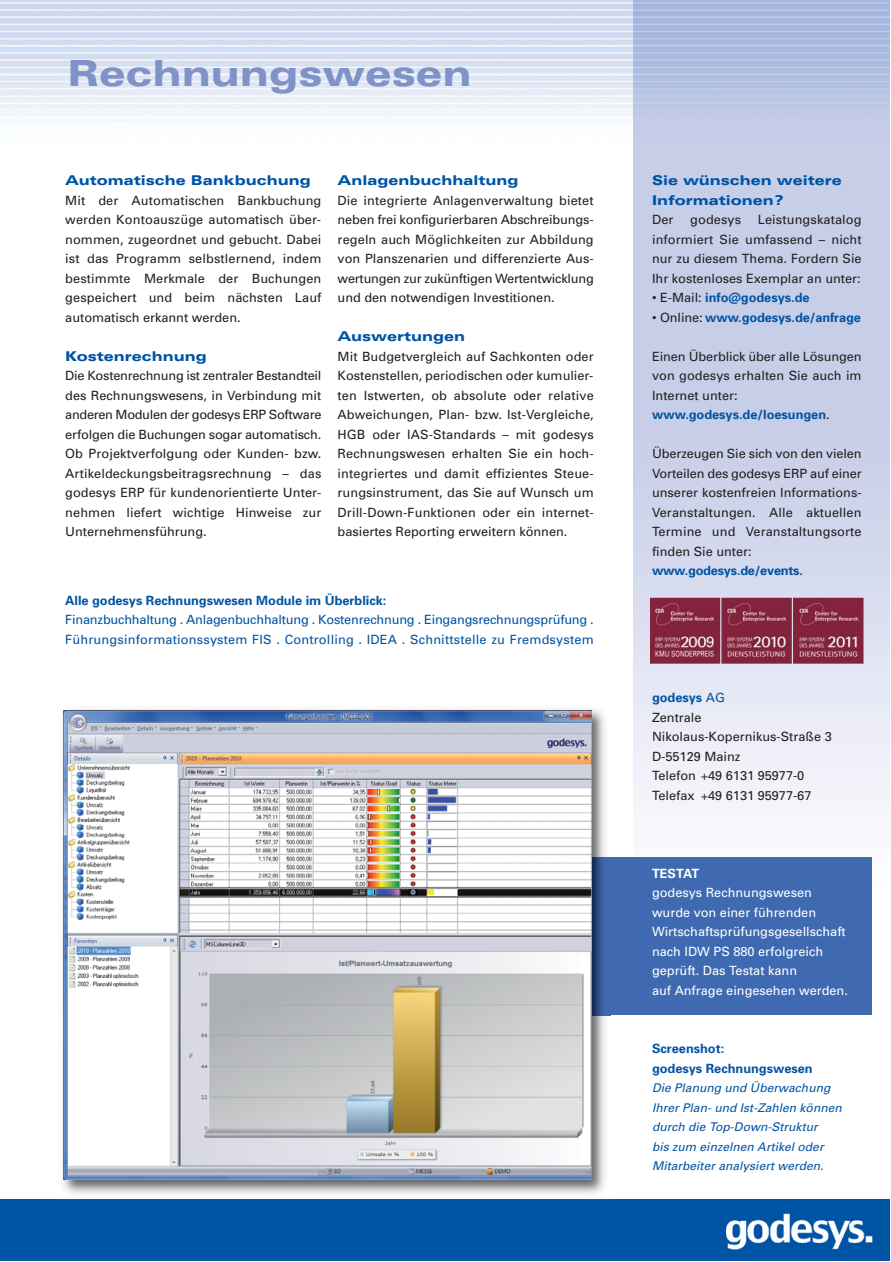
<style>
.page{position:relative;width:891px;height:1262px;background:#fff}
.page>*{position:absolute;margin:0;border:0;box-sizing:border-box;transform-origin:0 0}
.t1{font:900 expanded 36px "Univers";color:#8093c8}
.t2{font:900 expanded 13.5px/19.5px "Univers";color:#0054a4}
.t3{font:12.75px/19.5px "Univers";color:#231f20;text-align:justify}
.t4{font:12.75px/19.5px "Univers";letter-spacing:-.015em;color:#0054a4}
.t5{font:12.75px/19.5px "Univers";color:#fff}
.t6{font:700 12.75px/19.5px "Univers";color:#0054a4}
.t7{font:700 12.75px "Univers";color:#fff}
.t8{font:italic 12px/19.5px "Univers";letter-spacing:.005em;color:#0054a4}
.s1{font-weight:400;color:#231f20}
.s2{font-weight:700;color:#0054a4}
.s3{color:#0054a4}
</style>
<div class="page">
<div style="left:0;top:1199px;width:890px;height:61px;background:#0054a4"></div>
<img style="left:634px;top:0;width:256px;height:813px">
<div style="left:579px;top:857px;width:293px;height:158px;background:#3f6ab1"></div>
<img style="left:62px;top:709px;width:549px;height:485px">
<img style="left:591px;top:857px;width:20px;height:158px">
<img style="left:64px;top:710px;width:527px;height:469px">
<img style="left:651px;top:598px;width:212px;height:65px">
<h1 class="t1" style="left:67px;top:60px;width:406px">Rechnungswesen</h1>
<p class="t2" style="left:65px;top:172px;width:247px">Automatische Bankbuchung</p>
<p class="t3" style="left:65px;top:192px;width:258px">Mit der Automatischen Bankbuchung werden Kontoauszüge automatisch über - nommen, zugeordnet und gebucht. Da bei ist das Programm selbstlernend, in dem bestimmte Merkmale der Buchungen gespeichert und beim nächsten Lauf automatisch erkannt werden.</p>
<p class="t2" style="left:65px;top:347px;width:143px">Kostenrechnung</p>
<p class="t3" style="left:65px;top:367px;width:258px">Die Kostenrechnung ist zentraler Bestandteil des Rechnungswesens, in Verbindung mit anderen Modulen der godesys ERP Software erfolgen die Buchungen sogar automatisch.<br>Ob Projektverfolgung oder Kunden- bzw.<br>Artikel deckungs beitragsrechnung – das godesys ERP für kundenorientierte Unter - nehmen liefert wichtige Hinweise zur Unternehmens führung.</p>
<p class="t2" style="left:338px;top:172px;width:182px">Anlagenbuchhaltung</p>
<p class="t3" style="left:338px;top:192px;width:258px">Die integrierte Anlagenverwaltung bietet neben frei konfigurierbaren Abschreibungs - regeln auch Möglichkeiten zur Abbildung von Planszenarien und differenzierte Aus&shy;wertungen zur zukünf tigen Wertentwicklung und den notwen digen Investitionen.</p>
<p class="t2" style="left:338px;top:328px;width:129px">Auswertungen</p>
<p class="t3" style="left:338px;top:348px;width:258px">Mit Budgetvergleich auf Sachkonten oder Kostenstellen, periodischen oder kumulier&shy;ten Istwerten, ob absolute oder relative Abweichungen, Plan- bzw. Ist-Ver gleiche, HGB oder IAS-Standards – mit godesys Rechnungswesen erhalten Sie ein hoch - inte griertes und damit effizientes Steue&shy;rungs instrument, das Sie auf Wunsch um Drill-Down-Funktionen oder ein internet - basiertes Reporting erweitern können.</p>
<p class="t6" style="left:65px;top:591px;width:323px">Alle godesys Rechnungswesen Module im Überblick:</p>
<p class="t4" style="left:65px;top:611px;width:530px">Finanzbuchhaltung . Anlagenbuchhaltung . Kostenrechnung . Eingangsrechnungsprüfung .<br>Führungsinformations system FIS . Controlling . IDEA . Schnittstelle zu Fremdsystem</p>
<p class="t2" style="left:652px;top:172px;width:191px">Sie wünschen weitere<br>Informationen?</p>
<p class="t3" style="left:652px;top:211px;width:23px">Der</p>
<p class="t3" style="left:690px;top:211px;width:53px">godesys</p>
<p class="t3" style="left:652px;top:211px;width:211px;text-indent:106px">Leistungskatalog informiert Sie umfassend – nicht nur zu diesem Thema. Fordern Sie Ihr kos ten loses Exemplar an unter:</p>
<p class="t6" style="left:652px;top:289px;width:159px"><span class="s1">• E-Mail:</span> info@godesys.de</p>
<p class="t6" style="left:652px;top:309px;width:210px"><span class="s1">• Online:</span> www.godesys.de/anfrage</p>
<p class="t3" style="left:652px;top:348px;width:211px;text-align:left">Einen Überblick über alle Lösungen von godesys erhalten Sie auch im<br>Internet unter: <span class="s2">www.godesys.de/loesungen</span>.</p>
<p class="t3" style="left:652px;top:445px;width:211px;text-align:left">Überzeugen Sie sich von den vielen<br>Vor teilen des godesys ERP auf einer unserer kostenfreien Informations-<br>Veranstaltungen. Alle aktuellen<br>Termine und Veranstaltungsorte finden Sie unter: <span class="s2">www.godesys.de/events</span>.</p>
<p class="t3" style="left:652px;top:689px;width:181px;text-align:left"><span class="s2">godesys</span> <span class="s3">AG<br></span>Zentrale<br>Nikolaus-Kopernikus-Straße 3<br>D-55129 Mainz<br>Telefon +49 6131 95977-0<br>Telefax +49 6131 95977-67</p>
<p class="t7" style="left:652px;top:868px;width:49px">TESTAT</p>
<p class="t5" style="left:652px;top:884px;width:197px">godesys Rechnungswesen wurde von einer führenden<br>Wirtschaftsprüfungsgesellschaft nach IDW PS 880 erfolgreich geprüft. Das Testat kann<br>auf Anfrage eingesehen werden.</p>
<p class="t6" style="left:652px;top:1040px;width:162px">Screenshot:<br>godesys Rechnungswesen</p>
<p class="t8" style="left:652px;top:1079px;width:194px">Die Planung und Überwachung<br>Ihrer Plan- und Ist-Zahlen können durch die Top-Down-Struktur<br>bis zum einzelnen Artikel oder<br>Mitarbeiter analysiert werden.</p>
</div>
